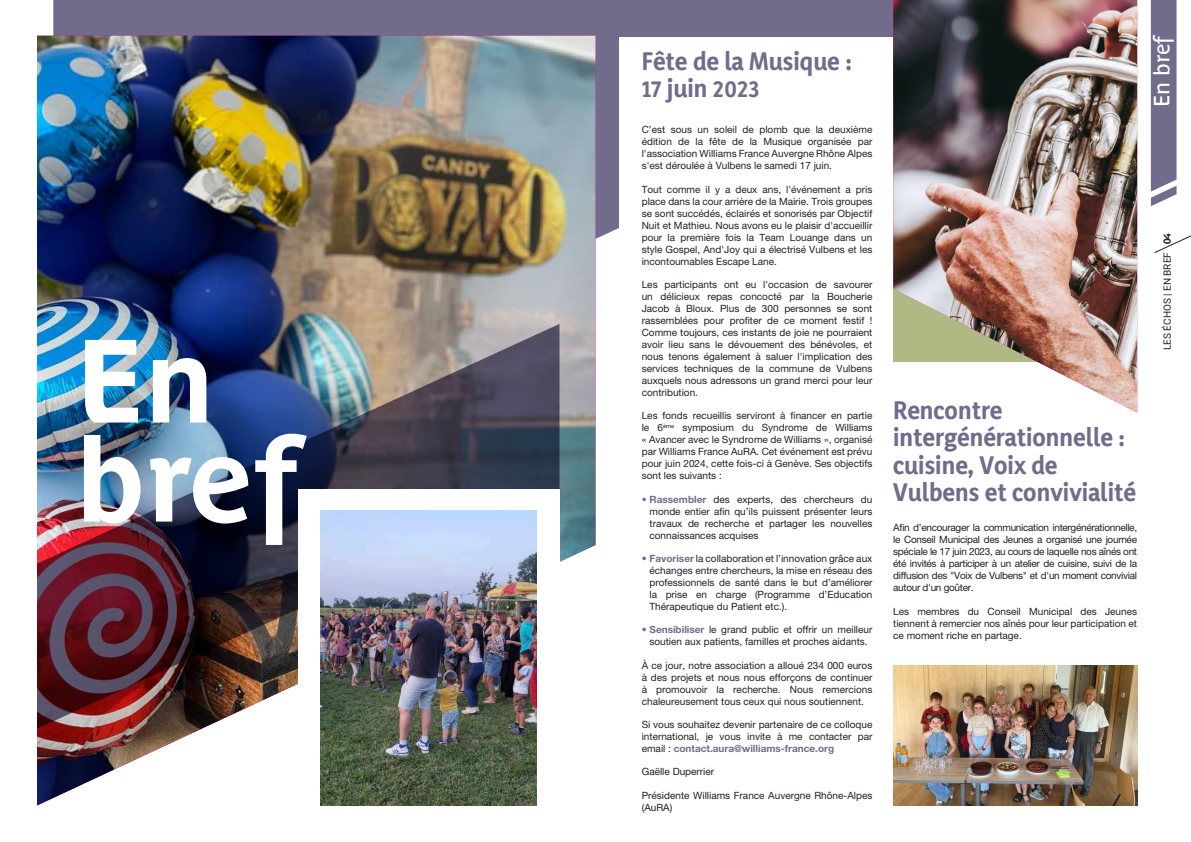
<style>
.page{position:relative;width:1191px;height:842px;background:#fff}
.page>*{position:absolute;margin:0;border:0;box-sizing:border-box;transform-origin:0 0}
.t1{font:700 117px/99px "Parisine Plus Std";color:#fff}
.t2{font:200 23px/27.6px "Yaldevi";color:#716c8b}
.t3{font:22px "Parisine Plus Std";color:#fff}
.t4{font:10px/12px "Helvetica Neue LT Pro";color:#231f20;text-align:justify}
.t5{font:10px "Roboto";color:#231f20}
.s1{font-weight:700;color:#716c8b}
.s2{font-family:"Parisine Plus Std";font-weight:700}
</style>
<div class="page">
<svg style="left:53px;top:0;width:840px;height:492px"></svg>
<img style="left:37px;top:36px;width:558px;height:770px">
<div style="left:619px;top:38px;width:274px;height:296px;background:#fff"></div>
<img style="left:37px;top:324px;width:522px;height:405px">
<svg style="left:1150px;top:0;width:26px;height:206px;background:#7d7895"></svg>
<svg style="left:1154px;top:235px;width:37px;height:18px"></svg>
<div style="left:298px;top:489px;width:261px;height:304px;background:#fff"></div>
<img style="left:893px;top:0;width:244px;height:412px">
<img style="left:320px;top:510px;width:217px;height:295px">
<img style="left:893px;top:665px;width:244px;height:141px">
<h1 class="t1" style="left:75px;top:331px;width:225px">En bref</h1>
<h2 class="t2" style="left:642px;top:47px;width:212px">Fête de la Musique :<br>17 juin 2023</h2>
<p class="t4" style="left:642px;top:124px;width:232px">C’est sous un soleil de plomb que la deuxième édition de la fête de la Musique organisée par l'association Williams France Auvergne Rhône Alpes s'est déroulée à Vulbens le samedi 17 juin.</p>
<p class="t4" style="left:642px;top:183px;width:232px">Tout comme il y a deux ans, l'événement a pris place dans la cour arrière de la Mairie. Trois groupes se sont succédés, éclairés et sonorisés par Objectif Nuit et Mathieu. Nous avons eu le plaisir d'accueillir pour la première fois la Team Louange dans un style Gospel, And'Joy qui a électrisé Vulbens et les incontournables Escape Lane.</p>
<p class="t4" style="left:642px;top:278px;width:232px">Les participants ont eu l'occasion de savourer un délicieux repas concocté par la Boucherie Jacob à Bloux. Plus de 300 personnes se sont rassemblées pour profiter de ce moment festif !<br>Comme toujours, ces instants de joie ne pourraient avoir lieu sans le dévouement des bénévoles, et nous tenons également à saluer l'implication des services techniques de la commune de Vulbens auxquels nous adressons un grand merci pour leur contribution.</p>
<p class="t4" style="left:642px;top:410px;width:232px">Les fonds recueillis serviront à financer en partie le 6<sup>ème</sup> symposium du Syndrome de Williams « Avancer avec le Syndrome de Williams », organisé par Williams France AuRA. Cet événement est prévu pour juin 2024, cette fois-ci à Genève. Ses objectifs sont les suivants :</p>
<p class="t4" style="left:649px;top:493px;width:224px;text-indent:-8px"><span class="s1">• Rassembler</span> des experts, des chercheurs du monde entier afin qu’ils puissent présenter leurs travaux de recherche et partager les nouvelles connaissances acquises</p>
<p class="t4" style="left:649px;top:552px;width:224px;text-indent:-8px"><span class="s1">• Favoriser</span> la collaboration et l’innovation grâce aux échanges entre chercheurs, la mise en réseau des professionnels de santé dans le but d’améliorer la prise en charge (Programme d’Education Thérapeutique du Patient etc.).</p>
<p class="t4" style="left:642px;top:624px;width:232px;text-align:center"><span class="s1">• Sensibiliser</span> le grand public et offrir un meilleur soutien aux patients, familles et proches aidants.</p>
<p class="t4" style="left:642px;top:659px;width:232px">À ce jour, notre association a alloué 234 000 euros à des projets et nous nous efforçons de continuer à promouvoir la recherche. Nous remercions chaleureusement tous ceux qui nous soutiennent.</p>
<p class="t4" style="left:642px;top:718px;width:232px">Si vous souhaitez devenir partenaire de ce colloque international, je vous invite à me contacter par email : <span class="s1">contact.aura@williams-france.org</span></p>
<p class="t4" style="left:642px;top:766px;width:74px">Gaëlle Duperrier</p>
<p class="t4" style="left:642px;top:789px;width:232px">Présidente Williams France Auvergne Rhône-Alpes (AuRA)</p>
<h3 class="t3" style="left:1149px;top:107px;width:74px;rotate:-90deg">En bref</h3>
<h2 class="t2" style="left:893px;top:396px;width:244px">Rencontre intergénérationnelle : cuisine, Voix de<br>Vulbens et convivialité</h2>
<p class="t4" style="left:893px;top:521px;width:245px">Afin d’encourager la communication intergénérationnelle, le Conseil Municipal des Jeunes a organisé une journée spéciale le 17 juin 2023, au cours de laquelle nos aînés ont été invités à participer à un atelier de cuisine, suivi de la diffusion des "Voix de Vulbens" et d'un moment convivial autour d'un goûter.</p>
<p class="t4" style="left:893px;top:605px;width:245px">Les membres du Conseil Municipal des Jeunes tiennent à remercier nos aînés pour leur participation et ce moment riche en partage.</p>
<p class="t5" style="left:1160px;top:350px;width:119px;rotate:-90deg">LES ÉCHOS | EN BREF <span class="s2">04</span></p>
</div>
